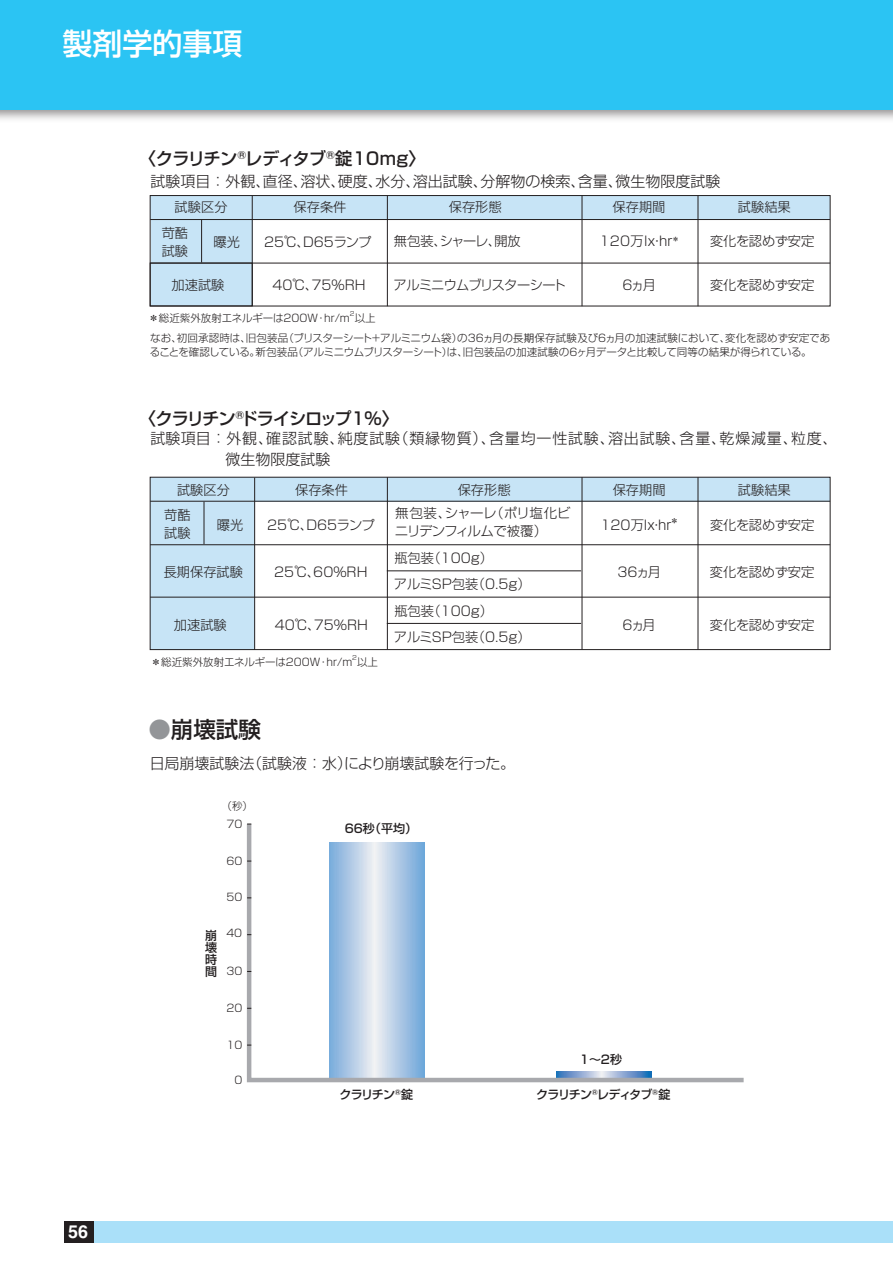
<style>
.page{position:relative;width:893px;height:1263px;background:#fff}
.page>*{position:absolute;margin:0;border:0;box-sizing:border-box;transform-origin:0 0}
.t1{font:500 30px "Shin Go Pro";color:#fff}
.t2{font:500 22.5px "Shin Go Pro";color:#231f20}
.t3{font:700 18px "Helvetica";color:#fff}
.t4{font:500 17.25px "Shin Go Pro";letter-spacing:-.035em;color:#231f20}
.t5{font:500 17.25px "Shin Go Pro";letter-spacing:-.06em;color:#231f20}
.t6{font:300 15px "Shin Go Pro";color:#231f20}
.t7{font:300 15px/21px "Shin Go Pro";letter-spacing:.055em;color:#231f20}
.t8{font:300 13.2px/26.4px "Shin Go Pro";color:#231f20}
.t9{font:300 13.2px "Shin Go Pro";letter-spacing:-.065em;color:#231f20}
.t10{font:300 13.2px "Shin Go Pro";letter-spacing:-.02em;color:#231f20}
.t11{font:300 13.2px "Shin Go Pro";letter-spacing:-.07em;color:#231f20}
.t12{font:300 13.2px "Shin Go Pro";letter-spacing:-.04em;color:#231f20}
.t13{font:300 13.2px "Shin Go Pro";letter-spacing:.02em;color:#231f20}
.t14{font:500 12px/12px "Shin Go Pro";letter-spacing:-.06em;color:#231f20;text-align:justify}
.t15{font:500 12px "Shin Go Pro";letter-spacing:-.09em;color:#231f20}
.t16{font:300 10.5px/13.5px "Shin Go Pro";color:#231f20}
.t17{font:300 8.55px "Shin Go Pro";color:#231f20}
.t18{font:300 6.3px "Shin Go Pro";color:#231f20}
.s1{font-family:"Koz Go Pr 6 N";font-weight:400}
.s2{color:#939598}
</style>
<div class="page">
<img style="left:0;top:109px;width:893px;height:11px">
<div style="left:0;top:0;width:893px;height:109px;background:#2bc4f3"></div>
<div style="left:93px;top:1221px;width:800px;height:21px;background:#aae0f9"></div>
<div style="left:64px;top:1221px;width:30px;height:21px;background:#231f20"></div>
<svg style="left:246px;top:823px;width:498px;height:260px"></svg>
<div style="left:151px;top:196px;width:101px;height:110px;background:#c7e4f6"></div>
<div style="left:150px;top:195px;width:680px;height:24px;background:#c7e4f6"></div>
<hr style="left:252px;top:196px;width:1px;height:110px;background:#231f20">
<hr style="left:201px;top:220px;width:1px;height:42px;background:#231f20">
<div style="left:150px;top:195px;width:680px;height:111px;border:1px solid #231f20"></div>
<hr style="left:150px;top:219px;width:680px;height:1px;background:#231f20">
<hr style="left:150px;top:263px;width:680px;height:1px;background:#231f20">
<hr style="left:698px;top:196px;width:1px;height:110px;background:#231f20">
<hr style="left:582px;top:196px;width:1px;height:110px;background:#231f20">
<hr style="left:387px;top:196px;width:1px;height:110px;background:#231f20">
<div style="left:150px;top:263px;width:102px;height:43px;border:1px solid #231f20"></div>
<div style="left:150px;top:477px;width:105px;height:173px;background:#c7e4f6"></div>
<div style="left:150px;top:477px;width:680px;height:24px;background:#c7e4f6"></div>
<hr style="left:254px;top:478px;width:1px;height:172px;background:#231f20">
<hr style="left:204px;top:502px;width:1px;height:42px;background:#231f20">
<div style="left:150px;top:477px;width:680px;height:173px;border:1px solid #231f20"></div>
<hr style="left:150px;top:501px;width:680px;height:1px;background:#231f20">
<hr style="left:150px;top:544px;width:680px;height:1px;background:#231f20">
<hr style="left:387px;top:571px;width:194px;height:1px;background:#231f20">
<hr style="left:387px;top:623px;width:194px;height:1px;background:#231f20">
<hr style="left:150px;top:597px;width:680px;height:1px;background:#231f20">
<hr style="left:698px;top:477px;width:1px;height:172px;background:#231f20">
<hr style="left:582px;top:477px;width:1px;height:172px;background:#231f20">
<hr style="left:387px;top:477px;width:1px;height:172px;background:#231f20">
<h1 class="t1" style="left:62px;top:19px;width:181px">製剤学的事項</h1>
<h3 class="t4" style="left:139px;top:144px;width:288px">〈クラリチン<sup>®</sup>レディタブ<sup>®</sup>錠10mg〉</h3>
<p class="t6" style="left:150px;top:169px;width:571px">試験項目：外観、直径、溶状、硬度、水分、溶出試験、分解物の検索、含量、微生物限度試験</p>
<p class="t8" style="left:175px;top:193px;width:54px">試験区分</p>
<p class="t8" style="left:294px;top:193px;width:54px">保存条件</p>
<p class="t8" style="left:449px;top:193px;width:54px">保存形態</p>
<p class="t8" style="left:613px;top:193px;width:54px">保存期間</p>
<p class="t8" style="left:738px;top:193px;width:54px">試験結果</p>
<p class="t8" style="left:162px;top:223px;width:28px;line-height:17.7px">苛酷試験</p>
<p class="t8" style="left:710px;top:226px;width:106px">変化を認めず安定</p>
<p class="t12" style="left:394px;top:230px;width:128px">無包装、シャーレ、開放</p>
<p class="t9" style="left:394px;top:274px;width:174px">アルミニウムブリスターシート</p>
<p class="t8" style="left:264px;top:227px;width:109px">25℃、D65ランプ</p>
<p class="t13" style="left:600px;top:230px;width:81px">120万lx・hr<sup>＊</sup></p>
<p class="t8" style="left:213px;top:227px;width:28px">曝光</p>
<p class="t8" style="left:172px;top:270px;width:54px">加速試験</p>
<p class="t8" style="left:272px;top:270px;width:95px">40℃、75%RH</p>
<p class="t8" style="left:622px;top:270px;width:35px">6ヵ月</p>
<p class="t8" style="left:710px;top:270px;width:106px">変化を認めず安定</p>
<p class="t16" style="left:148px;top:310px;width:203px">＊総近紫外放射エネルギーは200W・hr/m</p>
<p class="t18" style="left:350px;top:309px;width:6px">2</p>
<p class="t16" style="left:355px;top:310px;width:22px">以上</p>
<p class="t16" style="left:150px;top:330px;width:682px">なお、初回承認時は、旧包装品（ブリスターシート＋アルミニウム袋）の36ヵ月の長<span class="s1">期</span>保存試験及び6ヵ月の加速試験において、変化を認めず安定であることを確認している。新包装品（アルミニウムブリスターシート）は、旧包装品の加速試験の6ヶ月データと比較して同等の結果が得られている。</p>
<h3 class="t5" style="left:139px;top:404px;width:262px">〈クラリチン<sup>®</sup>ドライシロップ1％〉</h3>
<p class="t7" style="left:225px;top:426px;width:614px;text-indent:-75px">試験項目：外観、確認試験、純度試験（類縁物質）、含量均一性試験、溶出試験、含量、乾燥減量、粒度、微生物限度試験</p>
<p class="t8" style="left:177px;top:475px;width:54px">試験区分</p>
<p class="t8" style="left:295px;top:475px;width:54px">保存条件</p>
<p class="t8" style="left:458px;top:475px;width:54px">保存形態</p>
<p class="t8" style="left:164px;top:505px;width:28px;line-height:17.7px">苛酷試験</p>
<p class="t10" style="left:395px;top:502px;width:177px">無包装、シャーレ（ポリ塩化ビ</p>
<p class="t8" style="left:267px;top:510px;width:109px">25℃、D65ランプ</p>
<p class="t8" style="left:217px;top:510px;width:28px">曝光</p>
<p class="t11" style="left:395px;top:520px;width:154px">ニリデンフィルムで被覆）</p>
<p class="t8" style="left:613px;top:475px;width:54px">保存期間</p>
<p class="t8" style="left:738px;top:475px;width:54px">試験結果</p>
<p class="t8" style="left:601px;top:510px;width:72px">120万lx・hr</p>
<p class="t17" style="left:670px;top:514px;width:10px">＊</p>
<p class="t8" style="left:710px;top:510px;width:106px">変化を認めず安定</p>
<p class="t8" style="left:394px;top:543px;width:138px">瓶包装（100g）<br>アルミSP包装（0.5g）瓶包装（100g）<br>アルミSP包装（0.5g）</p>
<p class="t8" style="left:274px;top:557px;width:95px">25℃、60％RH</p>
<p class="t8" style="left:618px;top:557px;width:45px">36ヵ月</p>
<p class="t8" style="left:710px;top:557px;width:106px">変化を認めず安定</p>
<p class="t8" style="left:164px;top:557px;width:81px">長期保存試験</p>
<p class="t8" style="left:174px;top:610px;width:54px">加速試験</p>
<p class="t8" style="left:275px;top:610px;width:95px">40℃、75％RH</p>
<p class="t8" style="left:623px;top:610px;width:35px">6ヵ月</p>
<p class="t8" style="left:710px;top:610px;width:106px">変化を認めず安定</p>
<p class="t16" style="left:151px;top:654px;width:203px">＊総近紫外放射エネルギーは200W・hr/m</p>
<p class="t18" style="left:352px;top:653px;width:6px">2</p>
<p class="t16" style="left:357px;top:654px;width:22px">以上</p>
<h2 class="t2" style="left:148px;top:711px;width:114px"><span class="s2">●</span>崩壊試験</h2>
<p class="t6" style="left:150px;top:751px;width:367px">日局崩壊試験法（試験液：水）により崩壊試験を行った。</p>
<p class="t16" style="left:221px;top:798px;width:33px">（秒）</p>
<h3 class="t3" style="left:68px;top:1221px;width:22px">56</h3>
<p class="t16" style="left:226px;top:815px;width:17px">70</p>
<p class="t16" style="left:226px;top:852px;width:17px">60</p>
<p class="t16" style="left:226px;top:889px;width:17px">50</p>
<p class="t14" style="left:205px;top:927px;width:13px">崩壊時間</p>
<p class="t16" style="left:226px;top:925px;width:17px">40</p>
<p class="t16" style="left:226px;top:963px;width:17px">30</p>
<p class="t16" style="left:226px;top:1000px;width:17px">20</p>
<p class="t16" style="left:226px;top:1036px;width:17px">10</p>
<p class="t16" style="left:234px;top:1071px;width:9px">0</p>
<p class="t14" style="left:345px;top:821px;width:74px">66秒（平均）</p>
<p class="t14" style="left:339px;top:1086px;width:75px">クラリチン<sup>®</sup>錠</p>
<p class="t14" style="left:580px;top:1051px;width:43px">1～2秒</p>
<p class="t15" style="left:536px;top:1084px;width:136px">クラリチン<sup>®</sup>レディタブ<sup>®</sup>錠</p>
</div>
